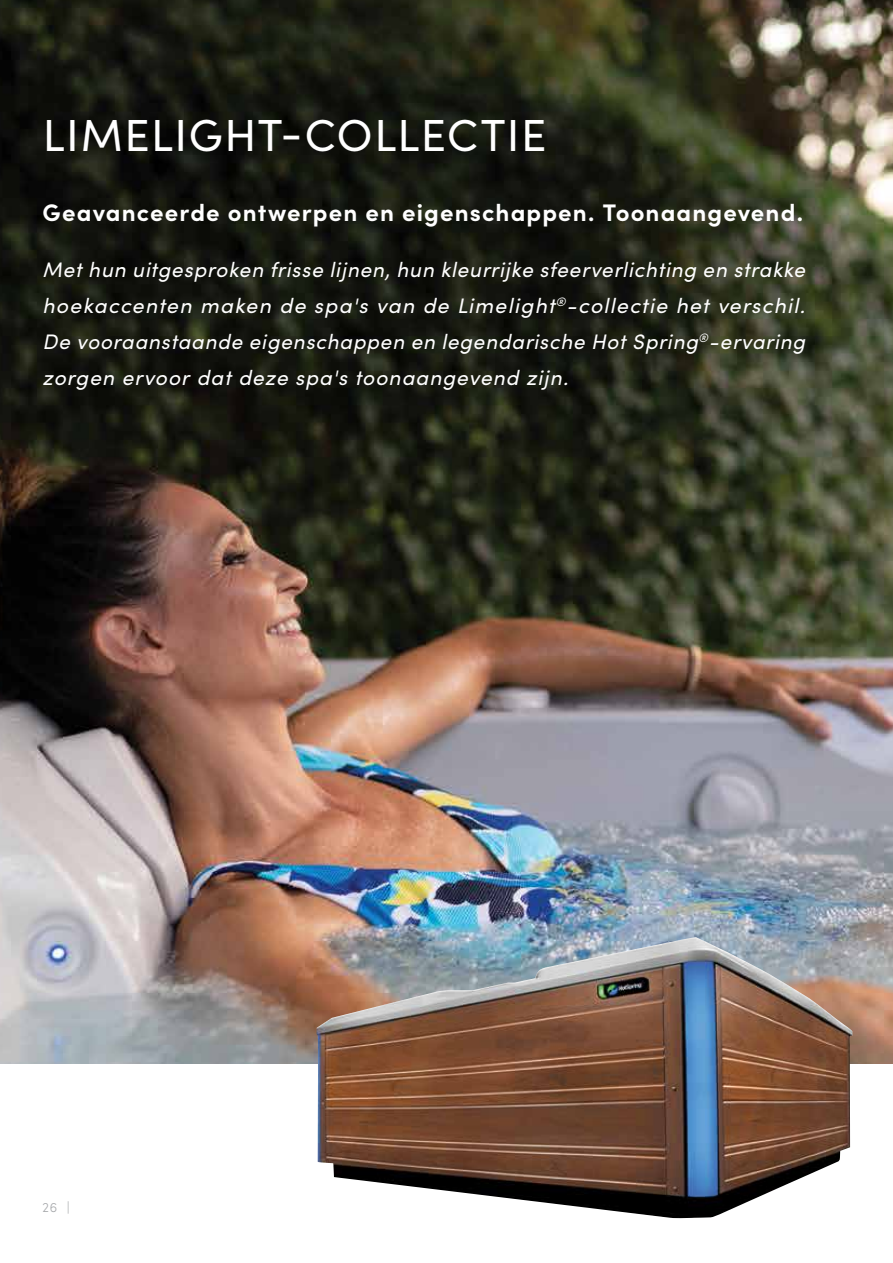
<style>
.page{position:relative;width:893px;height:1263px;background:#fff}
.page>*{position:absolute;margin:0;border:0;box-sizing:border-box;transform-origin:0 0}
.t1{font:45px "Sofia Pro";letter-spacing:.03em;color:#fff}
.t2{font:700 24px "Sofia Pro";letter-spacing:.045em;color:#fff}
.t3{font:italic 21px/36px "Sofia Pro";letter-spacing:.05em;color:#fff;text-align:justify}
.t4{font:300 13.5px "Sofia Pro";color:#a7a9ac;scale:.95 1}
</style>
<div class="page">
<img style="left:0;top:0;width:893px;height:1063px">
<img style="left:316px;top:937px;width:537px;height:281px">
<h1 class="t1" style="left:43px;top:102px;width:505px">LIMELIGHT-COLLECTIE</h1>
<p class="t2" style="left:43px;top:194px;width:762px">Geavanceerde ontwerpen en eigenschappen. Toonaangevend.</p>
<p class="t3" style="left:43px;top:250px;width:764px">Met hun uitgesproken frisse lijnen, hun kleurrijke sfeerverlichting en strakke hoekaccenten maken de spa's van de Limelight<sup>®</sup>-collectie het verschil.<br>De vooraanstaande eigenschappen en legendarische Hot Spring<sup>®</sup>-ervaring zorgen ervoor dat deze spa's toonaangevend zijn.</p>
<p class="t4" style="left:42px;top:1197px;width:30px">26 |</p>
</div>
